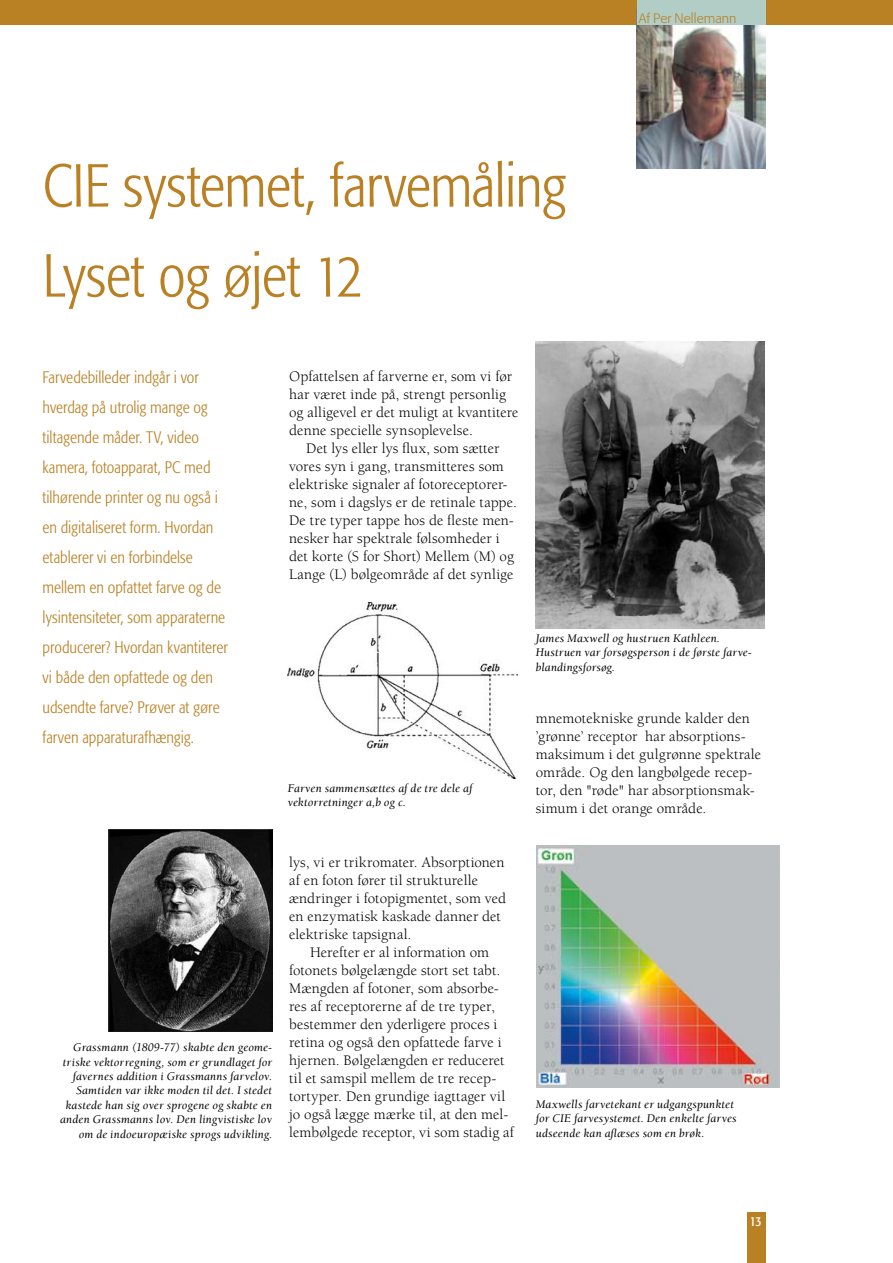
<style>
.page{position:relative;width:893px;height:1263px;background:#fff}
.page>*{position:absolute;margin:0;border:0;box-sizing:border-box;transform-origin:0 0}
.t1{font:300 condensed 60px/90px "Formata";letter-spacing:-.01em;color:#b98124}
.t2{font:300 condensed 16.5px/30px "Formata";color:#b98124}
.t3{font:15px/18px "Berkeley";letter-spacing:.005em;color:#000}
.t4{font:300 13.5px "Formata";letter-spacing:.005em;color:#b98124}
.t5{font:condensed 13.5px "Formata";color:#fff}
.t6{font:italic 12px/14.4px "Berkeley";letter-spacing:.015em;color:#000}
</style>
<div class="page">
<div style="left:0;top:0;width:893px;height:25px;background:#b98124"></div>
<div style="left:747px;top:1212px;width:18px;height:51px;background:#b98124"></div>
<img style="left:637px;top:25px;width:128px;height:144px">
<img style="left:288px;top:602px;width:229px;height:177px">
<img style="left:536px;top:342px;width:229px;height:286px">
<img style="left:537px;top:845px;width:242px;height:242px">
<div style="left:637px;top:0;width:128px;height:25px;background:#b1cdc5"></div>
<img style="left:108px;top:829px;width:164px;height:203px">
<h1 class="t1" style="left:43px;top:141px;width:525px">CIE systemet, farvemåling<br>Lyset og øjet 12</h1>
<p class="t4" style="left:639px;top:11px;width:99px">Af Per Nellemann</p>
<p class="t2" style="left:43px;top:363px;width:187px">Farvedebilleder indgår i vor hverdag på utrolig mange og tiltagende måder. TV, video kamera, fotoapparat, PC med tilhørende printer og nu også i en digitaliseret form. Hvordan etablerer vi en forbindelse mellem en opfattet farve og de lysintensiteter, som apparaterne producerer? Hvordan kvantiterer vi både den opfattede og den udsendte farve? Prøver at gøre farven apparaturafhængig.</p>
<p class="t3" style="left:289px;top:368px;width:231px">Opfattelsen af farverne er, som vi før har været inde på, strengt personlig og alligevel er det muligt at kvantitere denne specielle synsoplevelse.</p>
<p class="t3" style="left:289px;top:440px;width:229px;text-indent:17px">Det lys eller lys flux, som sætter vores syn i gang, transmitteres som elektriske signaler af fotoreceptorer&shy;ne, som i dagslys er de retinale tappe.<br>De tre typer tappe hos de fleste men&shy;nesker har spektrale følsomheder i det korte (S for Short) Mellem (M) og Lange (L) bølgeområde af det synlige</p>
<p class="t6" style="left:288px;top:781px;width:186px">Farven sammensættes af de tre dele af vektorretninger a,b og c.</p>
<p class="t6" style="left:60px;top:1040px;width:214px;text-align:right">Grassmann (1809-77) skabte den geome&shy;triske vektorregning, som er grundlaget for favernes addition i Grassmanns farvelov.<br>Samtiden var ikke moden til det. I stedet kastede han sig over sprogene og skabte en anden Grassmanns lov. Den lingvistiske lov om de indoeuropæiske sprogs udvikling.</p>
<p class="t3" style="left:289px;top:854px;width:219px">lys, vi er trikromater. Absorptionen af en foton fører til strukturelle ændringer i fotopigmentet, som ved en enzymatisk kaskade danner det elektriske tapsignal.</p>
<p class="t3" style="left:289px;top:944px;width:226px;text-indent:21px">Herefter er al information om fotonets bølgelængde stort set tabt.<br>Mængden af fotoner, som absorbe&shy;res af receptorerne af de tre typer, bestemmer den yderligere proces i retina og også den opfattede farve i hjernen. Bølgelængden er reduceret til et samspil mellem de tre recep&shy;tortyper. Den grundige iagttager vil jo også lægge mærke til, at den mel&shy;lembølgede receptor, vi som stadig af</p>
<p class="t6" style="left:536px;top:631px;width:218px">James Maxwell og hustruen Kathleen.<br>Hustruen var forsøgsperson i de første farve&shy;blandingsforsøg.</p>
<p class="t3" style="left:536px;top:710px;width:227px">mnemotekniske grunde kalder den ’grønne’ receptor har absorptions&shy;maksimum i det gulgrønne spektrale område. Og den langbølgede recep&shy;tor, den "røde" har absorptionsmak&shy;simum i det orange område.</p>
<p class="t6" style="left:536px;top:1097px;width:202px">Maxwells farvetekant er udgangspunktet for CIE farvesystemet. Den enkelte farves udseende kan aflæses som en brøk.</p>
<p class="t5" style="left:750px;top:1213px;width:13px">13</p>
</div>
